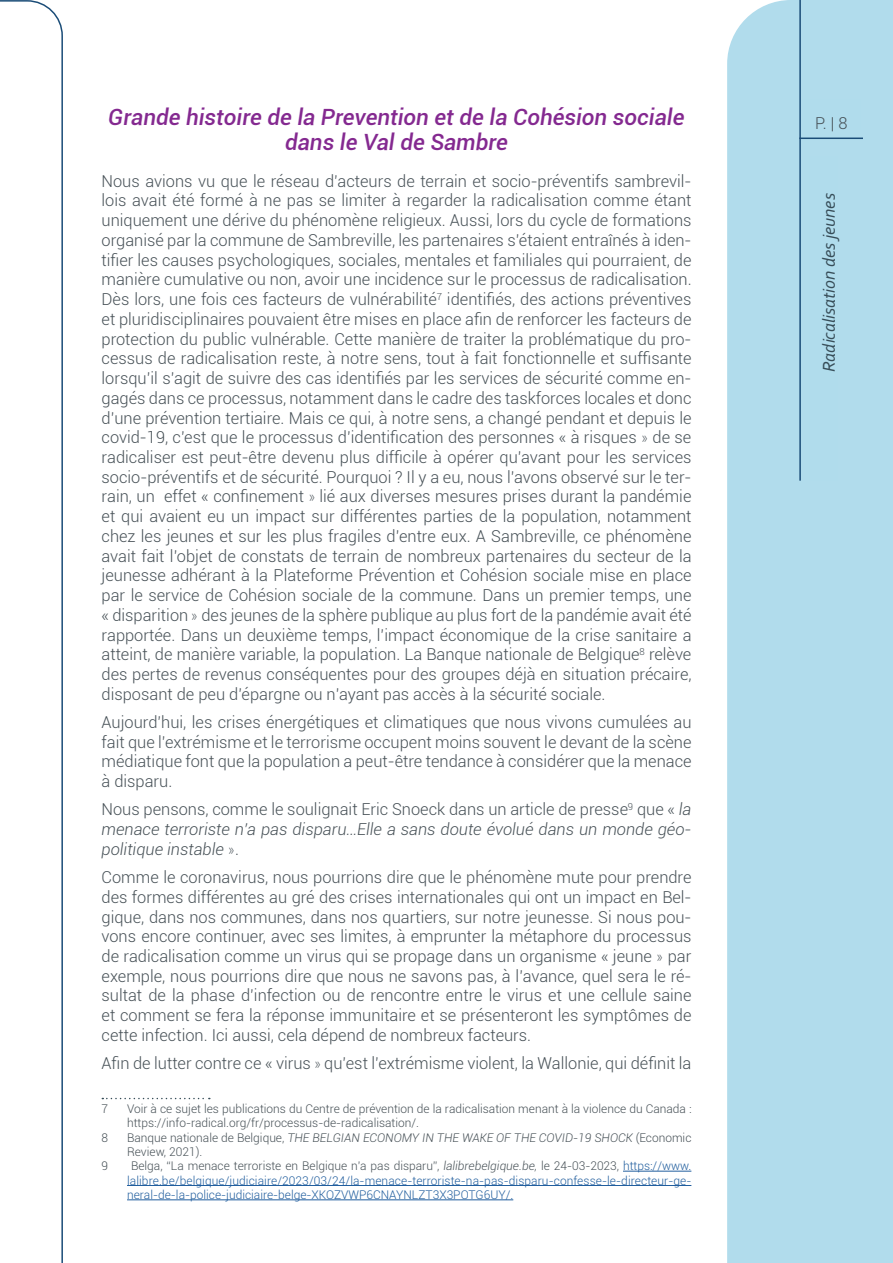
<style>
.page{position:relative;width:893px;height:1263px;background:#fff}
.page>*{position:absolute;margin:0;border:0;box-sizing:border-box;transform-origin:0 0}
.t1{font:italic 500 22.35px "Roboto";color:#842990}
.t2{font:italic 18px "Corbel";color:#374d58}
.t3{font:300 16.5px/19.8px "Roboto";color:#465056;text-align:justify}
.t4{font:italic 300 16.5px/19.8px "Roboto";color:#465056;text-align:justify}
.t5{font:300 12px/14.4px "Roboto";color:#215e9e;text-align:justify}
.t6{font:300 12px/14.4px "Roboto";color:#465056}
.s1{font-family:"Lato"}
.s2{font-style:normal}
.s3{font-family:"Lato";font-style:normal}
.s4{font-style:italic}
.s5{color:#465056}
.s6{font-style:italic;color:#465056}
</style>
<div class="page">
<div style="left:727px;top:0;width:166px;height:1263px;background:#b1dcec"></div>
<svg style="left:0;top:0;width:63px;height:1263px"></svg>
<hr style="left:799px;top:0;width:2px;height:481px;background:#1a4c77">
<div style="left:802px;top:99px;width:58px;height:31px;background:#b0dcec"></div>
<hr style="left:799px;top:138px;width:64px;height:1px;background:#1a4c77">
<div style="left:809px;top:156px;width:28px;height:325px;background:#b0dcec"></div>
<svg style="left:102px;top:1098px;width:108px;height:1px"></svg>
<hr style="left:623px;top:1171px;width:68px;height:1px;background:#215e9e">
<hr style="left:127px;top:1185px;width:564px;height:1px;background:#215e9e">
<hr style="left:127px;top:1199px;width:386px;height:1px;background:#215e9e">
<h1 class="t1" style="left:108px;top:101px;width:578px">Grande histoire de la Prevention et de la Cohésion sociale</h1>
<p class="t3" style="left:815px;top:113px;width:34px">P. | 8</p>
<h1 class="t1" style="left:285px;top:126px;width:224px">dans le Val de Sambre</h1>
<p class="t3" style="left:102px;top:170px;width:592px">Nous avions vu que le réseau d’acteurs de terrain et socio-préventifs sambrevil&shy;lois avait été formé à ne pas se limiter à regarder la radicalisation comme étant uniquement une dérive du phénomène religieux. Aussi, lors du cycle de formations organisé par la commune de Sambreville, les partenaires s’étaient entraînés à iden&shy;tifier les causes psychologiques, sociales, mentales et familiales qui pourraient, de manière cumulative ou non, avoir une incidence sur le processus de radicalisation.<br>Dès lors, une fois ces facteurs de vulnérabilité<sup>7</sup> identifiés, des actions préventives et pluridisciplinaires pouvaient être mises en place afin de renforcer les facteurs de protection du public vulnérable. Cette manière de traiter la problématique du pro&shy;cessus de radicalisation reste, à notre sens, tout à fait fonctionnelle et suffisante lorsqu’il s’agit de suivre des cas identifiés par les services de sécurité comme en&shy;gagés dans ce processus, notamment dans le cadre des taskforces locales et donc d’une prévention tertiaire. Mais ce qui, à notre sens, a changé pendant et depuis le covid-19, c’est que le processus d’identification des personnes « à risques <span class="s1">»</span> de se radicaliser est peut-être devenu plus difficile à opérer qu’avant pour les services socio-préventifs et de sécurité. Pourquoi ? Il y a eu, nous l’avons observé sur le ter&shy;rain, un effet « confinement <span class="s1">»</span> lié aux diverses mesures prises durant la pandémie et qui avaient eu un impact sur différentes parties de la population, notamment chez les jeunes et sur les plus fragiles d’entre eux. A Sambreville, ce phénomène avait fait l’objet de constats de terrain de nombreux partenaires du secteur de la jeunesse adhérant à la Plateforme Prévention et Cohésion sociale mise en place par le service de Cohésion sociale de la commune. Dans un premier temps, une « disparition <span class="s1">»</span> des jeunes de la sphère publique au plus fort de la pandémie avait été rapportée. Dans un deuxième temps, l’impact économique de la crise sanitaire a atteint, de manière variable, la population. La Banque nationale de Belgique<sup>8</sup> relève des pertes de revenus conséquentes pour des groupes déjà en situation précaire, disposant de peu d’épargne ou n’ayant pas accès à la sécurité sociale.</p>
<p class="t3" style="left:102px;top:712px;width:592px">Aujourd’hui, les crises énergétiques et climatiques que nous vivons cumulées au fait que l’extrémisme et le terrorisme occupent moins souvent le devant de la scène médiatique font que la population a peut-être tendance à considérer que la menace à disparu.</p>
<p class="t4" style="left:102px;top:799px;width:591px"><span class="s2">Nous pensons, comme le soulignait Eric Snoeck dans un article de presse</span><sup>9</sup> <span class="s2">que «</span> la menace terroriste n’a pas disparu…Elle a sans doute évolué dans un monde géo&shy;politique instable <span class="s3">»</span><span class="s2">.</span></p>
<p class="t3" style="left:102px;top:867px;width:591px">Comme le coronavirus, nous pourrions dire que le phénomène mute pour prendre des formes différentes au gré des crises internationales qui ont un impact en Bel&shy;gique, dans nos communes, dans nos quartiers, sur notre jeunesse. Si nous pou&shy;vons encore continuer, avec ses limites, à emprunter la métaphore du processus de radicalisation comme un virus qui se propage dans un organisme « jeune <span class="s1">»</span> par exemple, nous pourrions dire que nous ne savons pas, à l’avance, quel sera le ré&shy;sultat de la phase d’infection ou de rencontre entre le virus et une cellule saine et comment se fera la réponse immunitaire et se présenteront les symptômes de cette infection. Ici aussi, cela dépend de nombreux facteurs.</p>
<p class="t3" style="left:102px;top:1053px;width:591px">Afin de lutter contre ce « virus <span class="s1">»</span> qu’est l’extrémisme violent, la Wallonie, qui définit la</p>
<p class="t6" style="left:102px;top:1101px;width:8px">7</p>
<p class="t6" style="left:127px;top:1101px;width:566px">Voir à ce sujet les publications du Centre de prévention de la radicalisation menant à la violence du Canada : https://info-radical.org/fr/processus-de-radicalisation/.</p>
<p class="t6" style="left:102px;top:1130px;width:8px">8</p>
<p class="t6" style="left:127px;top:1130px;width:566px">Banque nationale de Belgique, <span class="s4">THE BELGIAN ECONOMY IN THE WAKE OF THE COVID-19 SHOCK</span> (Economic<br>Review, 2021).</p>
<p class="t6" style="left:102px;top:1158px;width:8px">9</p>
<p class="t5" style="left:127px;top:1158px;width:566px;text-indent:4px"><span class="s5">Belga, “La menace terroriste en Belgique n’a pas disparu”,</span> <span class="s6">lalibrebelgique.be,</span> <span class="s5">le 24-03-2023,</span> https://www. lalibre.be/belgique/judiciaire/2023/03/24/la-menace-terroriste-na-pas-disparu-confesse-le-directeur-ge&shy;neral-de-la-police-judiciaire-belge-XKOZVWP6CNAYNLZT3X3POTG6UY/.</p>
<p class="t2" style="left:818px;top:372px;width:180px;rotate:-90deg">Radicalisation des jeunes</p>
</div>
